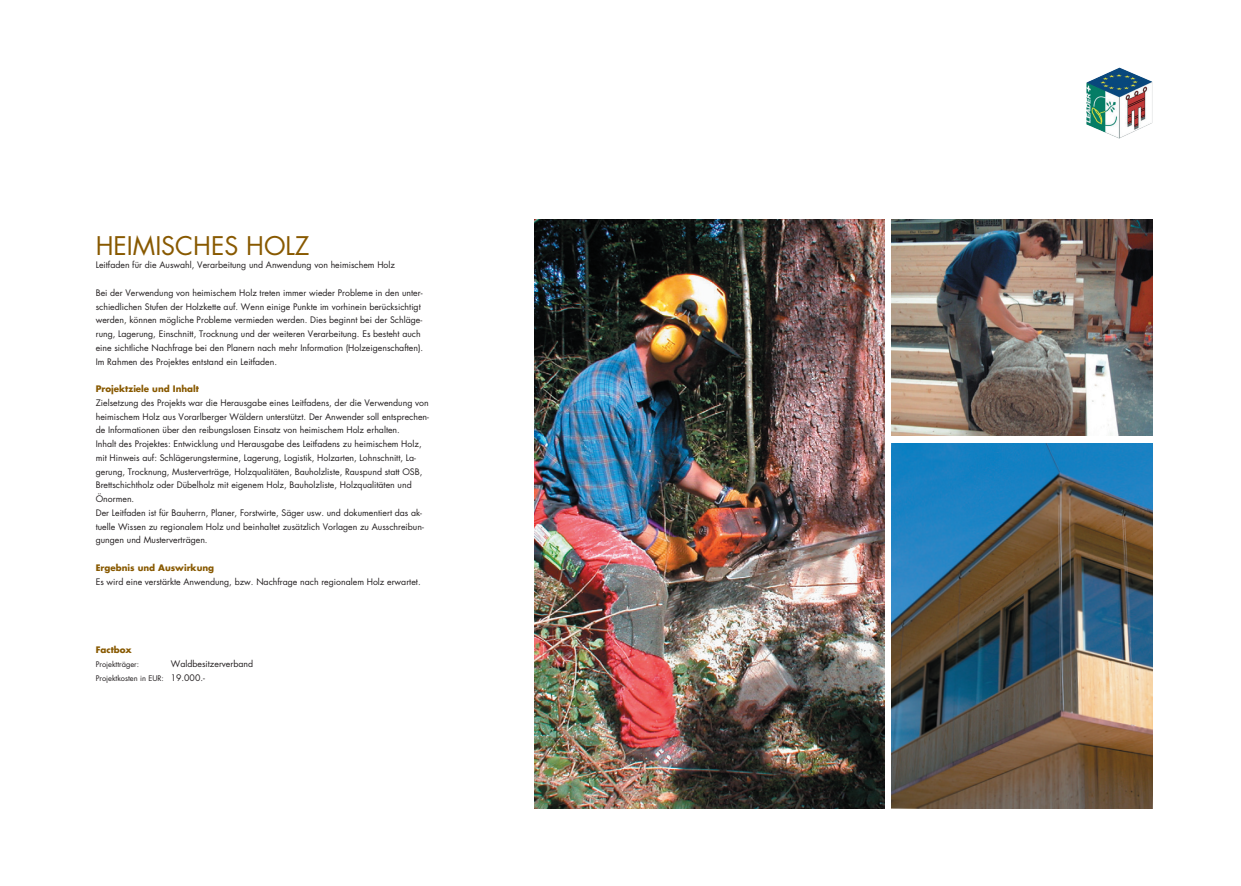
<style>
.page{position:relative;width:1241px;height:886px;background:#fff}
.page>*{position:absolute;margin:0;border:0;box-sizing:border-box;transform-origin:0 0}
.t1{font:25px "Futura";color:#885900}
.t2{font:8.75px/13.8px "Futura";color:#231f20}
.t3{font:700 8.75px "Futura";color:#885900}
.t4{font:7.5px "Futura";color:#231f20}
.s1{font-size:8.75px}
</style>
<div class="page">
<img style="left:1086px;top:68px;width:66px;height:71px">
<img style="left:534px;top:220px;width:350px;height:588px">
<img style="left:891px;top:443px;width:261px;height:365px">
<img style="left:891px;top:220px;width:261px;height:216px">
<h1 class="t1" style="left:96px;top:228px;width:215px">HEIMISCHES HOLZ</h1>
<p class="t2" style="left:96px;top:258px;width:301px">Leitfaden für die Auswahl, Verarbeitung und Anwendung von heimischem Holz</p>
<p class="t2" style="left:96px;top:285px;width:329px">Bei der Verwendung von heimischem Holz treten immer wieder Probleme in den unter&shy;schiedlichen Stufen der Holzkette auf. Wenn einige Punkte im vorhinein berücksichtigt werden, können mögliche Probleme vermieden werden. Dies beginnt bei der Schläge&shy;rung, Lagerung, Einschnitt, Trocknung und der weiteren Verarbeitung. Es besteht auch eine sichtliche Nachfrage bei den Planern nach mehr Information (Holzeigenschaften).<br>Im Rahmen des Projektes entstand ein Leitfaden.</p>
<p class="t3" style="left:96px;top:383px;width:105px">Projektziele und Inhalt</p>
<p class="t2" style="left:96px;top:395px;width:335px">Zielsetzung des Projekts war die Herausgabe eines Leitfadens, der die Verwendung von heimischem Holz aus Vorarlberger Wäldern unterstützt. Der Anwender soll entsprechen&shy;de Informationen über den reibungslosen Einsatz von heimischem Holz erhalten.<br>Inhalt des Projektes: Entwicklung und Herausgabe des Leitfadens zu heimischem Holz, mit Hinweis auf: Schlägerungstermine, Lagerung, Logistik, Holzarten, Lohnschnitt, La&shy;gerung, Trocknung, Musterverträge, Holzqualitäten, Bauholzliste, Rauspund statt OSB, Brettschichtholz oder Dübelholz mit eigenem Holz, Bauholzliste, Holzqualitäten und Önormen.<br>Der Leitfaden ist für Bauherrn, Planer, Forstwirte, Säger usw. und dokumentiert das ak&shy;tuelle Wissen zu regionalem Holz und beinhaltet zusätzlich Vorlagen zu Ausschreibun&shy;gungen und Musterverträgen.</p>
<p class="t3" style="left:96px;top:561px;width:120px">Ergebnis und Auswirkung</p>
<p class="t2" style="left:96px;top:574px;width:326px">Es wird eine verstärkte Anwendung, bzw. Nachfrage nach regionalem Holz erwartet.</p>
<p class="t3" style="left:96px;top:644px;width:38px">Factbox</p>
<p class="t4" style="left:96px;top:659px;width:45px">Projektträger:</p>
<p class="t2" style="left:171px;top:657px;width:84px">Waldbesitzerverband</p>
<p class="t4" style="left:96px;top:673px;width:111px">Projektkosten in EUR: <span class="s1">19.000.-</span></p>
</div>
